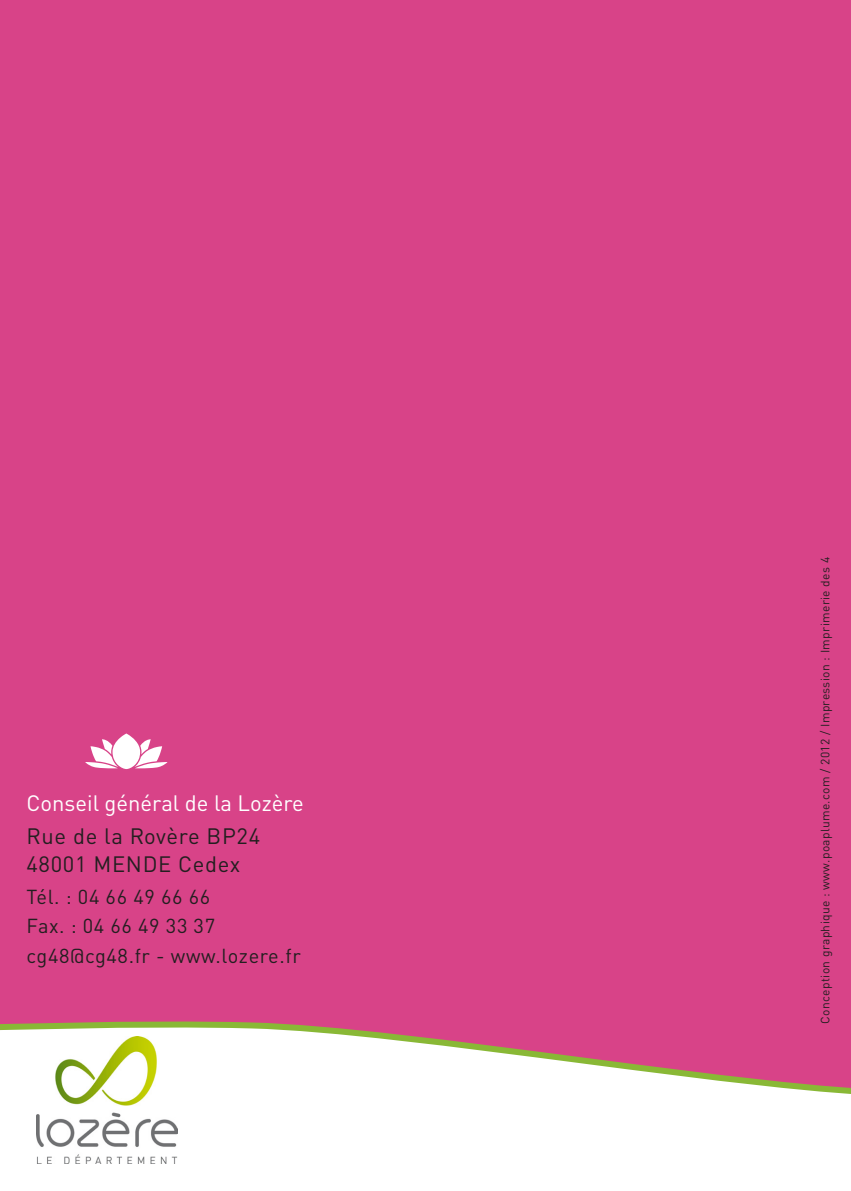
<style>
.page{position:relative;width:851px;height:1191px;background:#fff}
.page>*{position:absolute;margin:0;border:0;box-sizing:border-box;transform-origin:0 0}
.texte_courant{font:22px/28px "DINOT";letter-spacing:.03em;color:#231f20}
.texte_courant_phare{font:22px "DINOT";color:#fff}
.texte_courant_infos{font:20px "DINOT";letter-spacing:.03em;color:#231f20}
.texte_courant-2{font:12px "DINOT";letter-spacing:.03em;color:#231f20}
</style>
<div class="page">
<div style="left:0;top:0;width:850px;height:1094px;background:#d84388"></div>
<svg style="left:85px;top:733px;width:82px;height:36px"></svg>
<svg style="left:850px;top:0;width:1px;height:1094px"></svg>
<img style="left:37px;top:1036px;width:141px;height:127px">
<p class="texte_courant_phare" style="left:26px;top:789px;width:279px">Conseil général de la Lozère</p>
<p class="texte_courant" style="left:26px;top:822px;width:235px">Rue de la Rovère BP24<br>48001 MENDE Cedex</p>
<p class="texte_courant_infos" style="left:26px;top:884px;width:185px">Tél. : 04 66 49 66 66</p>
<p class="texte_courant_infos" style="left:26px;top:913px;width:190px">Fax. : 04 66 49 33 37</p>
<p class="texte_courant_infos" style="left:26px;top:943px;width:276px">cg48@cg48.fr - www.lozere.fr</p>
<p class="texte_courant-2" style="left:817px;top:1023px;width:468px;rotate:-90deg">Conception graphique : www.poaplume.com / 2012 / Impression : Imprimerie des 4</p>
</div>
